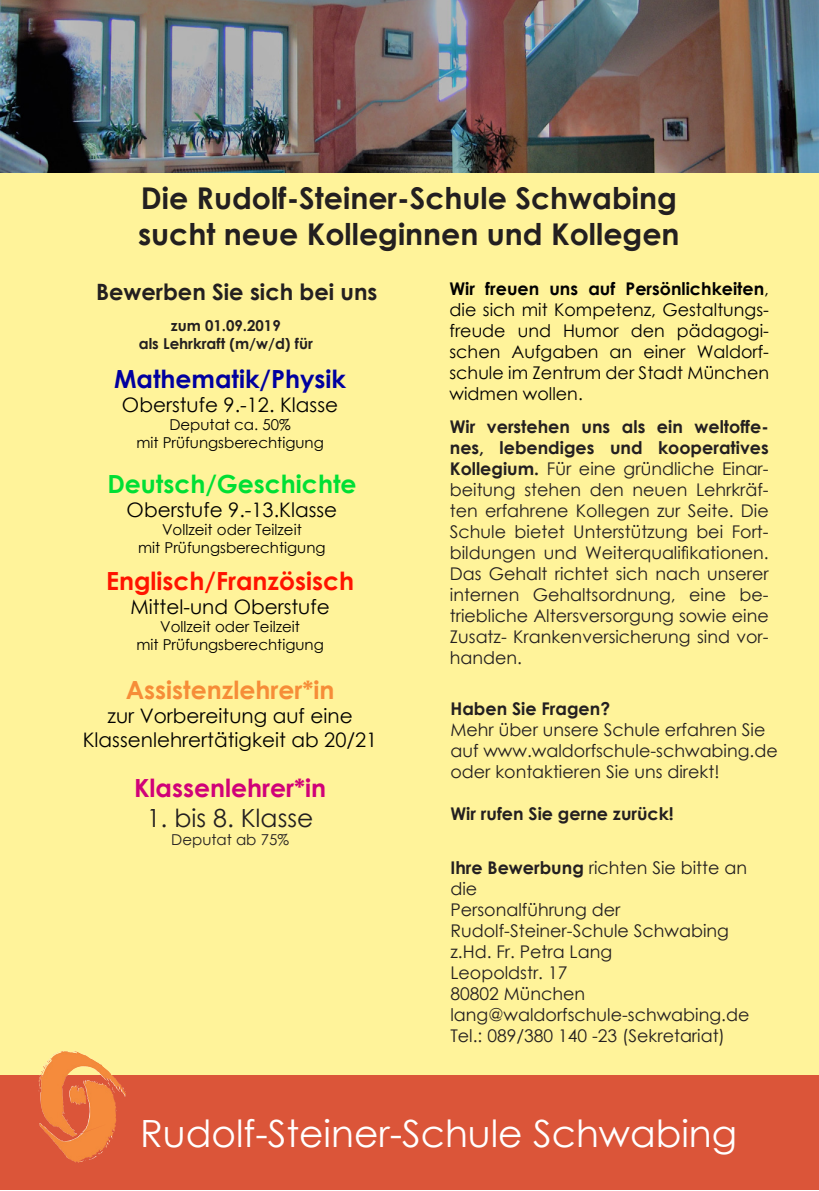
<style>
.page{position:relative;width:819px;height:1191px;background:#fff}
.page>*{position:absolute;margin:0;border:0;box-sizing:border-box;transform-origin:0 0}
.t1{font:37.5px "Century Gothic";color:#fff}
.t2{font:700 30px "Century Gothic";color:#231f20}
.t3{font:700 25px "Century Gothic";color:#ff1400}
.t4{font:700 25px "Century Gothic";color:#00df34}
.t5{font:700 25px "Century Gothic";color:#f68d38}
.t6{font:700 25px "Century Gothic";color:#00009f}
.t7{font:700 25px "Century Gothic";color:#d00178}
.t8{font:25px "Century Gothic";color:#231f20}
.t9{font:700 22.5px "Century Gothic";color:#231f20}
.t10{font:20px "Century Gothic";color:#000}
.t11{font:17.5px/21px "Century Gothic";color:#231f20}
.t12{font:17.5px/21px "Century Gothic";color:#000;text-align:justify}
.t13{font:700 17.5px "Century Gothic";color:#231f20}
.t14{font:15px "Century Gothic";color:#000}
.t15{font:700 15px "Century Gothic";color:#231f20}
.t16{font:15px "Century Gothic";color:#231f20}
.s1{font-weight:700}
</style>
<div class="page">
<div style="left:0;top:0;width:819px;height:1084px;background:#fff39a"></div>
<img style="left:0;top:0;width:819px;height:172px">
<div style="left:0;top:1075px;width:819px;height:114px;background:#db5539"></div>
<img style="left:39px;top:1050px;width:38px;height:86px">
<p class="t2" style="left:141px;top:175px;width:537px">Die Rudolf-Steiner-Schule Schwabing</p>
<p class="t2" style="left:138px;top:211px;width:543px">sucht neue Kolleginnen und Kollegen</p>
<p class="t9" style="left:96px;top:275px;width:283px">Bewerben Sie sich bei uns</p>
<p class="t15" style="left:171px;top:314px;width:111px">zum 01.09.2019</p>
<p class="t15" style="left:139px;top:332px;width:176px">als Lehrkraft (m/w/d) für</p>
<p class="t6" style="left:114px;top:359px;width:233px">Mathematik/Physik</p>
<p class="t10" style="left:122px;top:390px;width:218px">Oberstufe 9.-12. Klasse</p>
<p class="t14" style="left:169px;top:413px;width:123px">Deputat ca. 50%</p>
<p class="t14" style="left:136px;top:431px;width:189px">mit Prüfungsberechtigung</p>
<p class="t4" style="left:107px;top:464px;width:251px">Deutsch/Geschichte</p>
<p class="t10" style="left:127px;top:495px;width:212px">Oberstufe 9.-13.Klasse</p>
<p class="t14" style="left:162px;top:519px;width:141px">Vollzeit oder Teilzeit</p>
<p class="t14" style="left:138px;top:537px;width:189px">mit Prüfungsberechtigung</p>
<p class="t3" style="left:106px;top:562px;width:249px">Englisch/Französisch</p>
<p class="t10" style="left:130px;top:593px;width:201px">Mittel-und Oberstufe</p>
<p class="t14" style="left:160px;top:616px;width:141px">Vollzeit oder Teilzeit</p>
<p class="t14" style="left:136px;top:634px;width:189px">mit Prüfungsberechtigung</p>
<p class="t5" style="left:126px;top:671px;width:210px">Assistenzlehrer*in</p>
<p class="t10" style="left:107px;top:702px;width:247px">zur Vorbereitung auf eine</p>
<p class="t10" style="left:83px;top:726px;width:296px">Klassenlehrertätigkeit ab 20/21</p>
<p class="t7" style="left:134px;top:769px;width:193px">Klassenlehrer*in</p>
<p class="t8" style="left:147px;top:801px;width:168px">1. bis 8. Klasse</p>
<p class="t16" style="left:171px;top:829px;width:119px">Deputat ab 75%</p>
<p class="t12" style="left:449px;top:278px;width:321px"><span class="s1">Wir freuen uns auf Persönlichkeiten</span>, die sich mit Kompetenz, Gestaltungs&shy;freude und Humor den pädagogi&shy;schen Aufgaben an einer Waldorf&shy;schule im Zentrum der Stadt München widmen wollen.</p>
<p class="t11" style="left:450px;top:416px;width:320px;text-align:justify"><span class="s1">Wir verstehen uns als ein weltoffe&shy;nes, lebendiges und kooperatives Kollegium.</span> Für eine gründliche Einar&shy;beitung stehen den neuen Lehrkräf&shy;ten erfahrene Kollegen zur Seite. Die Schule bietet Unterstützung bei Fort&shy;bildungen und Weiterqualifikationen.</p>
<p class="t11" style="left:450px;top:563px;width:320px;text-align:justify">Das Gehalt richtet sich nach unserer internen Gehaltsordnung, eine be&shy;triebliche Altersversorgung sowie eine Zusatz- Krankenversicherung sind vor&shy;handen.</p>
<p class="t13" style="left:450px;top:695px;width:161px">Haben Sie Fragen?</p>
<p class="t11" style="left:450px;top:718px;width:329px">Mehr über unsere Schule erfahren Sie auf www.waldorfschule-schwabing.de oder kontaktieren Sie uns direkt!</p>
<p class="t13" style="left:450px;top:800px;width:225px">Wir rufen Sie gerne zurück!</p>
<p class="t11" style="left:450px;top:857px;width:298px"><span class="s1">Ihre Bewerbung</span> richten Sie bitte an die</p>
<p class="t11" style="left:450px;top:899px;width:172px">Personalführung der</p>
<p class="t11" style="left:450px;top:920px;width:280px">Rudolf-Steiner-Schule Schwabing</p>
<p class="t11" style="left:450px;top:941px;width:163px">z.Hd. Fr. Petra Lang</p>
<p class="t11" style="left:450px;top:962px;width:118px">Leopoldstr. 17</p>
<p class="t11" style="left:450px;top:983px;width:136px">80802 München</p>
<p class="t11" style="left:450px;top:1004px;width:300px">lang@waldorfschule-schwabing.de</p>
<p class="t11" style="left:450px;top:1025px;width:276px">Tel.: 089/380 140 -23 (Sekretariat)</p>
<p class="t1" style="left:140px;top:1106px;width:598px">Rudolf-Steiner-Schule Schwabing</p>
</div>
